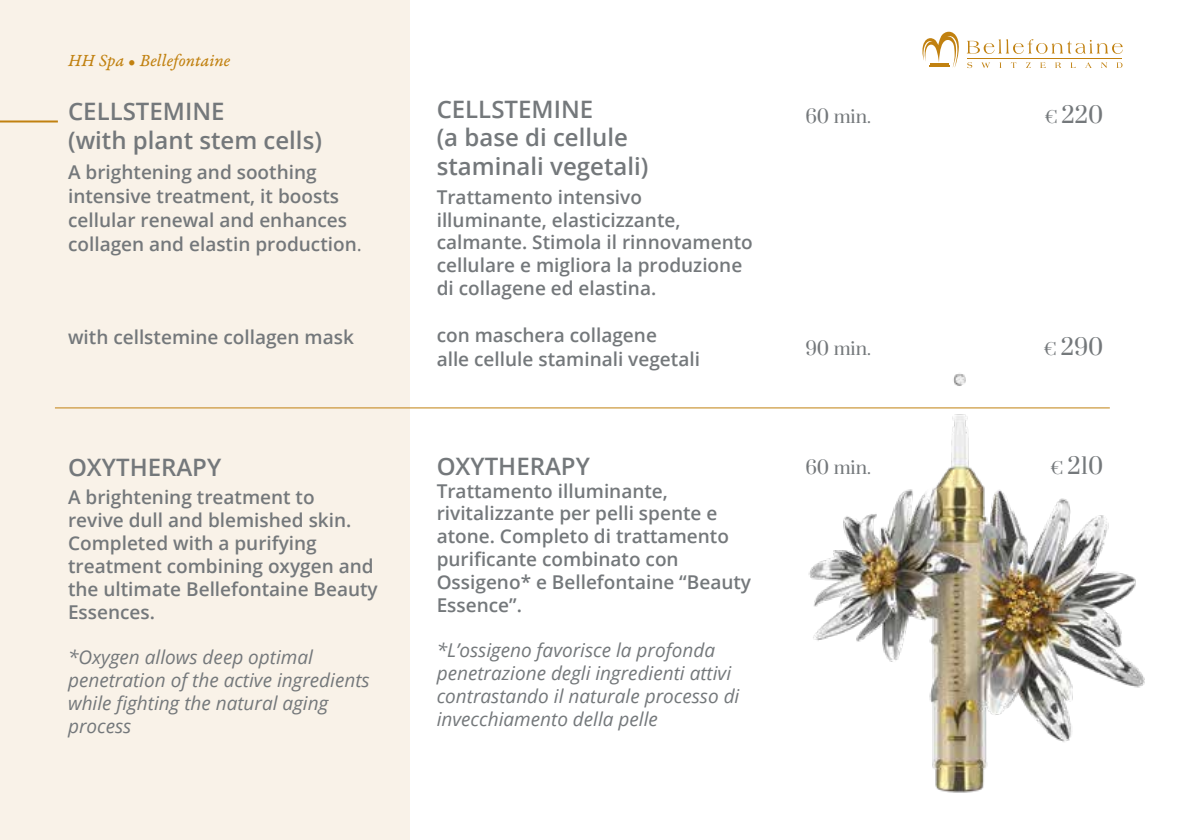
<style>
.page{position:relative;width:1191px;height:840px;background:#fff}
.page>*{position:absolute;margin:0;border:0;box-sizing:border-box;transform-origin:0 0}
.t1{font:600 24px/28.8px "Open Sans";color:#74787b}
.t2{font:22px "Prata";color:#74787b}
.t3{font:600 19px/22.8px "Open Sans";color:#74787b}
.t4{font:italic 19px/22.8px "Open Sans";color:#74787b}
.t5{font:18px "Garamond Premr Pro It Capt";color:#c18110}
.t6{font:18px "Prata";color:#74787b}
.s1{font-size:16px}
.s2{font-weight:400}
</style>
<div class="page">
<div style="left:0;top:0;width:409px;height:839px;background:#f9f2e8"></div>
<hr style="left:55px;top:407px;width:1054px;height:1px;background:#c18110">
<img style="left:795px;top:373px;width:350px;height:420px">
<svg style="left:966px;top:39px;width:157px;height:15px"></svg>
<svg style="left:967px;top:62px;width:5px;height:6px"></svg>
<svg style="left:981px;top:62px;width:9px;height:6px"></svg>
<svg style="left:1010px;top:62px;width:6px;height:6px"></svg>
<svg style="left:1026px;top:62px;width:5px;height:6px"></svg>
<svg style="left:1040px;top:62px;width:6px;height:6px"></svg>
<svg style="left:1055px;top:62px;width:6px;height:6px"></svg>
<svg style="left:1070px;top:62px;width:5px;height:6px"></svg>
<svg style="left:1085px;top:62px;width:6px;height:6px"></svg>
<svg style="left:1101px;top:62px;width:6px;height:6px"></svg>
<svg style="left:1116px;top:62px;width:6px;height:6px"></svg>
<hr style="left:967px;top:58px;width:155px;height:1px;background:#c18110">
<svg style="left:922px;top:32px;width:37px;height:36px"></svg>
<hr style="left:929px;top:65px;width:20px;height:2px;background:#c18110">
<hr style="left:0;top:120px;width:58px;height:2px;background:#c18110">
<p class="t5" style="left:68px;top:49px;width:164px">HH Spa • Bellefontaine</p>
<p class="t1" style="left:437px;top:94px;width:213px">CELLSTEMINE<br>(a base di cellule staminali vegetali)</p>
<p class="t3" style="left:437px;top:185px;width:318px">Trattamento intensivo illuminante, elasticizzante, calmante. Stimola il rinnovamento cellulare e migliora la produzione di collagene ed elastina.</p>
<p class="t3" style="left:437px;top:322px;width:265px;line-height:24px">con maschera collagene<br>alle cellule staminali vegetali</p>
<p class="t1" style="left:68px;top:97px;width:158px">CELLSTEMINE</p>
<p class="t6" style="left:805px;top:105px;width:67px">60 min.</p>
<p class="t2" style="left:1044px;top:101px;width:60px"><span class="s1">€</span> 220</p>
<p class="t1" style="left:68px;top:125px;width:255px">(with plant stem cells)</p>
<p class="t3" style="left:68px;top:159px;width:295px;line-height:24px">A brightening and soothing intensive treatment, it boosts cellular renewal and enhances collagen and elastin production<span class="s2">.</span></p>
<p class="t3" style="left:68px;top:324px;width:287px">with cellstemine collagen mask</p>
<p class="t6" style="left:805px;top:336px;width:67px">90 min.</p>
<p class="t2" style="left:1044px;top:333px;width:61px"><span class="s1">€</span> 290</p>
<p class="t1" style="left:68px;top:452px;width:155px">OXYTHERAPY</p>
<p class="t3" style="left:68px;top:485px;width:311px">A brightening treatment to<br>revive dull and blemished skin.<br>Completed with a purifying treatment combining oxygen and the ultimate Bellefontaine Beauty<br>Essences.</p>
<p class="t4" style="left:68px;top:645px;width:303px">*Oxygen allows deep optimal penetration of the active ingredients while fighting the natural aging process</p>
<p class="t1" style="left:437px;top:451px;width:155px">OXYTHERAPY</p>
<p class="t3" style="left:437px;top:478px;width:316px">Trattamento illuminante, rivitalizzante per pelli spente e atone. Completo di trattamento purificante combinato con<br>Ossigeno* e Bellefontaine “Beauty<br>Essence”.</p>
<p class="t4" style="left:437px;top:638px;width:304px">*L’ossigeno favorisce la profonda penetrazione degli ingredienti attivi contrastando il naturale processo di invecchiamento della pelle</p>
<p class="t6" style="left:805px;top:455px;width:67px">60 min.</p>
<p class="t2" style="left:1050px;top:451px;width:54px"><span class="s1">€</span> 210</p>
</div>
